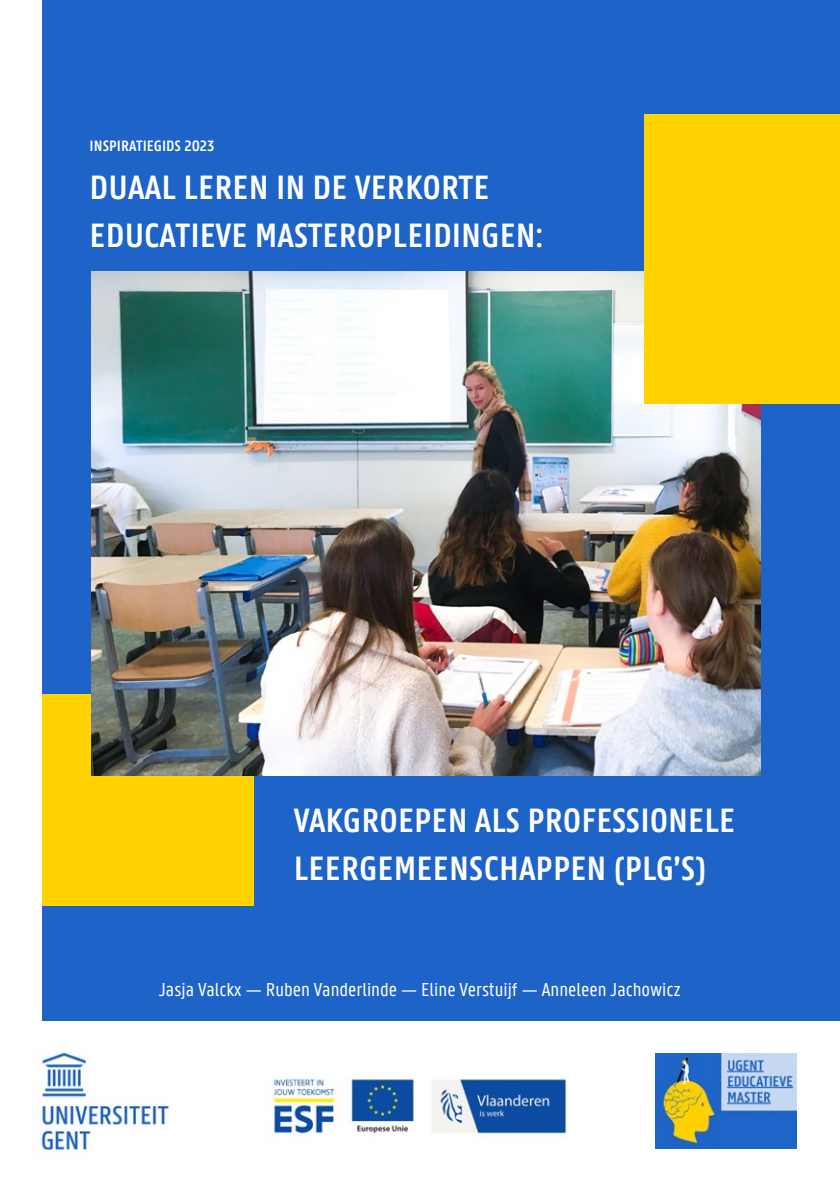
<style>
.page{position:relative;width:840px;height:1191px;background:#fff}
.page>*{position:absolute;margin:0;border:0;box-sizing:border-box;transform-origin:0 0}
.t1{font:600 36px/48px "U Gent Panno Text";color:#fff}
.t2{font:20px "U Gent Panno Text";color:#fff}
.t3{font:600 16px "U Gent Panno Text";color:#fff}
</style>
<div class="page">
<img style="left:37px;top:1020px;width:176px;height:131px">
<div style="left:43px;top:0;width:796px;height:1020px;background:#1e64c8"></div>
<img style="left:655px;top:1053px;width:141px;height:95px">
<img style="left:264px;top:1078px;width:303px;height:56px">
<div style="left:43px;top:693px;width:211px;height:212px;background:#ffd200"></div>
<img style="left:91px;top:271px;width:669px;height:504px">
<div style="left:644px;top:114px;width:195px;height:289px;background:#ffd200"></div>
<p class="t3" style="left:90px;top:136px;width:126px">INSPIRATIEGIDS 2023</p>
<p class="t1" style="left:90px;top:162px;width:454px">DUAAL LEREN IN DE VERKORTE<br>EDUCATIEVE MASTEROPLEIDINGEN:</p>
<p class="t1" style="left:294px;top:795px;width:443px">VAKGROEPEN ALS PROFESSIONELE<br>LEERGEMEENSCHAPPEN (PLG’S)</p>
<p class="t2" style="left:159px;top:977px;width:523px">Jasja Valckx — Ruben Vanderlinde — Eline Verstuijf — Anneleen Jachowicz</p>
</div>
